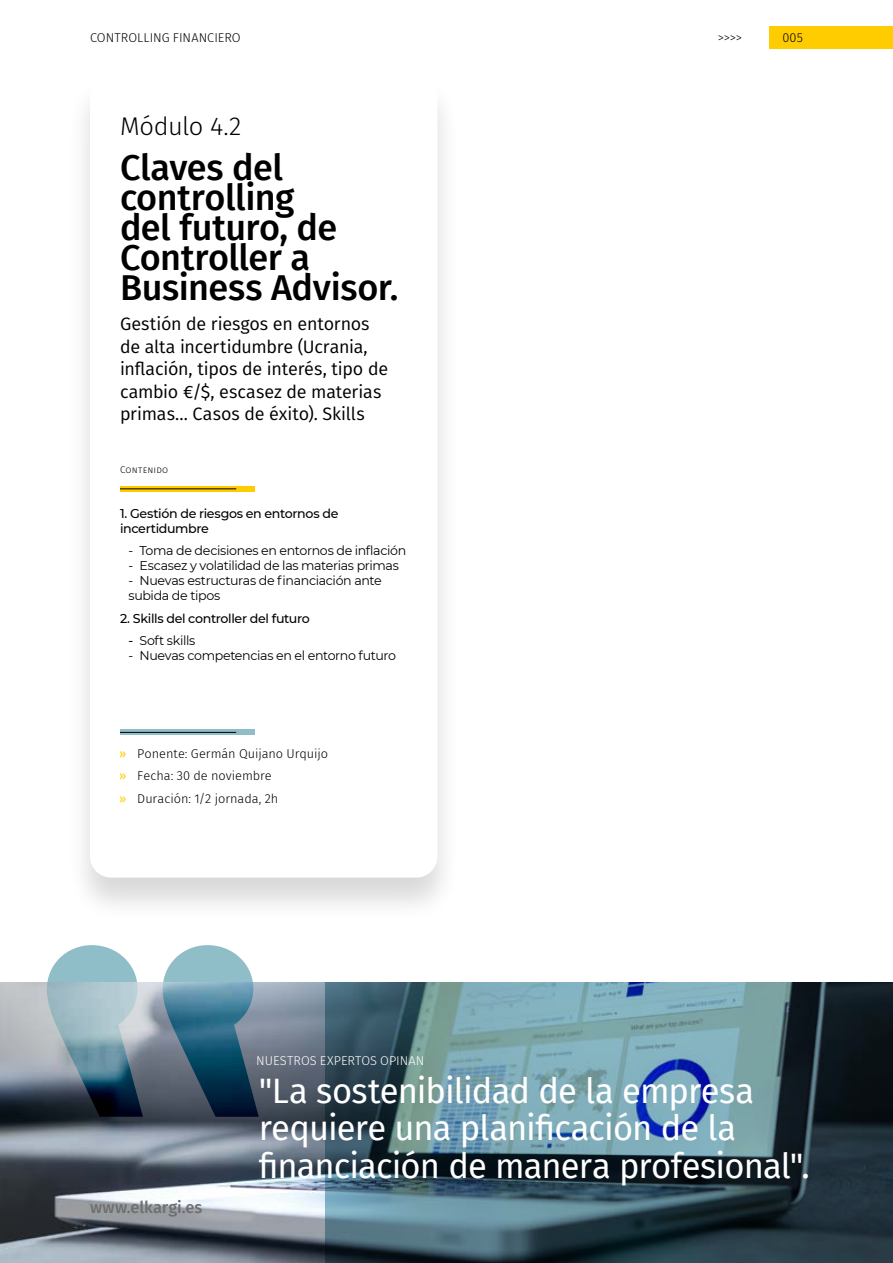
<style>
.page{position:relative;width:893px;height:1263px;background:#fff}
.page>*{position:absolute;margin:0;border:0;box-sizing:border-box;transform-origin:0 0}
.t1{font:500 36px/30px "Fira Sans";letter-spacing:-.015em;color:#000}
.t2{font:34.5px/37.5px "Fira Sans";letter-spacing:-.025em;color:#fff}
.t3{font:300 25.5px "Fira Sans";letter-spacing:-.025em;color:#000}
.t4{font:18px/22.5px "Fira Sans";letter-spacing:-.01em;color:#000}
.t5{font:500 16.5px "Fira Sans";color:#706f6f}
.t6{font:12.75px/15px "Montserrat";letter-spacing:-.025em;color:#000}
.t7{font:300 12.75px/22.5px "Fira Sans";color:#000}
.t8{font:500 12.75px/15px "Montserrat";letter-spacing:-.025em;color:#000}
.t9{font:300 12.75px "Fira Sans";color:#fff}
.t10{font:300 9.75px "Fira Sans";letter-spacing:.02em;color:#000}
.s1{font-weight:500}
.s2{font-weight:400;color:#fc0}
</style>
<div class="page">
<div style="left:67px;top:74px;width:393px;height:848px;background:#000;opacity:.15"></div>
<div style="left:90px;top:77px;width:347px;height:801px;background:#fff;border-radius:21px"></div>
<img style="left:0;top:983px;width:325px;height:280px">
<svg style="left:120px;top:730px;width:135px;height:5px"></svg>
<hr style="left:120px;top:732px;width:116px;height:1px;background:#000">
<svg style="left:47px;top:945px;width:212px;height:172px;background:#728d9c"></svg>
<svg style="left:120px;top:486px;width:135px;height:5px"></svg>
<hr style="left:120px;top:488px;width:116px;height:1px;background:#000">
<svg style="left:325px;top:983px;width:568px;height:280px;background:#476571"></svg>
<div style="left:769px;top:26px;width:124px;height:23px;background:#fc0"></div>
<p class="t7" style="left:90px;top:26px;width:152px">CONTROLLING FINANCIERO</p>
<p class="t7" style="left:718px;top:26px;width:26px">&gt;&gt;&gt;&gt;</p>
<p class="t7" style="left:782px;top:26px;width:22px">005</p>
<h3 class="t3" style="left:120px;top:108px;width:123px">Módulo 4.2</h3>
<h1 class="t1" style="left:120px;top:151px;width:280px">Claves del controlling<br>del futuro, de<br>Controller a<br>Business Advisor.</h1>
<h3 class="t4" style="left:120px;top:312px;width:270px">Gestión de riesgos en entornos de alta incertidumbre (Ucrania, inflación, tipos de interés, tipo de cambio €/$, escasez de materias primas... Casos de éxito). Skills</h3>
<p class="t10" style="left:120px;top:462px;width:50px">Contenido</p>
<p class="t8" style="left:120px;top:505px;width:220px">1. Gestión de riesgos en entornos de incertidumbre</p>
<p class="t6" style="left:129px;top:543px;width:279px">- Toma de decisiones en entornos de inflación</p>
<p class="t6" style="left:129px;top:558px;width:272px">- Escasez y volatilidad de las materias primas</p>
<p class="t6" style="left:129px;top:573px;width:255px">- Nuevas estructuras de financiación ante subida de tipos</p>
<p class="t8" style="left:120px;top:610px;width:191px">2. Skills del controller del futuro</p>
<p class="t6" style="left:129px;top:633px;width:68px"><span class="s1">-</span> Soft skills</p>
<p class="t6" style="left:129px;top:648px;width:269px">- Nuevas competencias en el entorno futuro</p>
<p class="t7" style="left:119px;top:742px;width:210px"><span class="s2">»</span> Ponente: Germán Quijano Urquijo <span class="s2">»</span> Fecha: 30 de noviembre<br><span class="s2">»</span> Duración: 1/2 jornada, 2h</p>
<p class="t9" style="left:256px;top:1052px;width:170px">NUESTROS EXPERTOS OPINAN</p>
<p class="t5" style="left:90px;top:1193px;width:114px">www.elkargi.es</p>
<h2 class="t2" style="left:259px;top:1071px;width:553px">"La sostenibilidad de la empresa requiere una planificación de la financiación de manera profesional".</h2>
</div>
